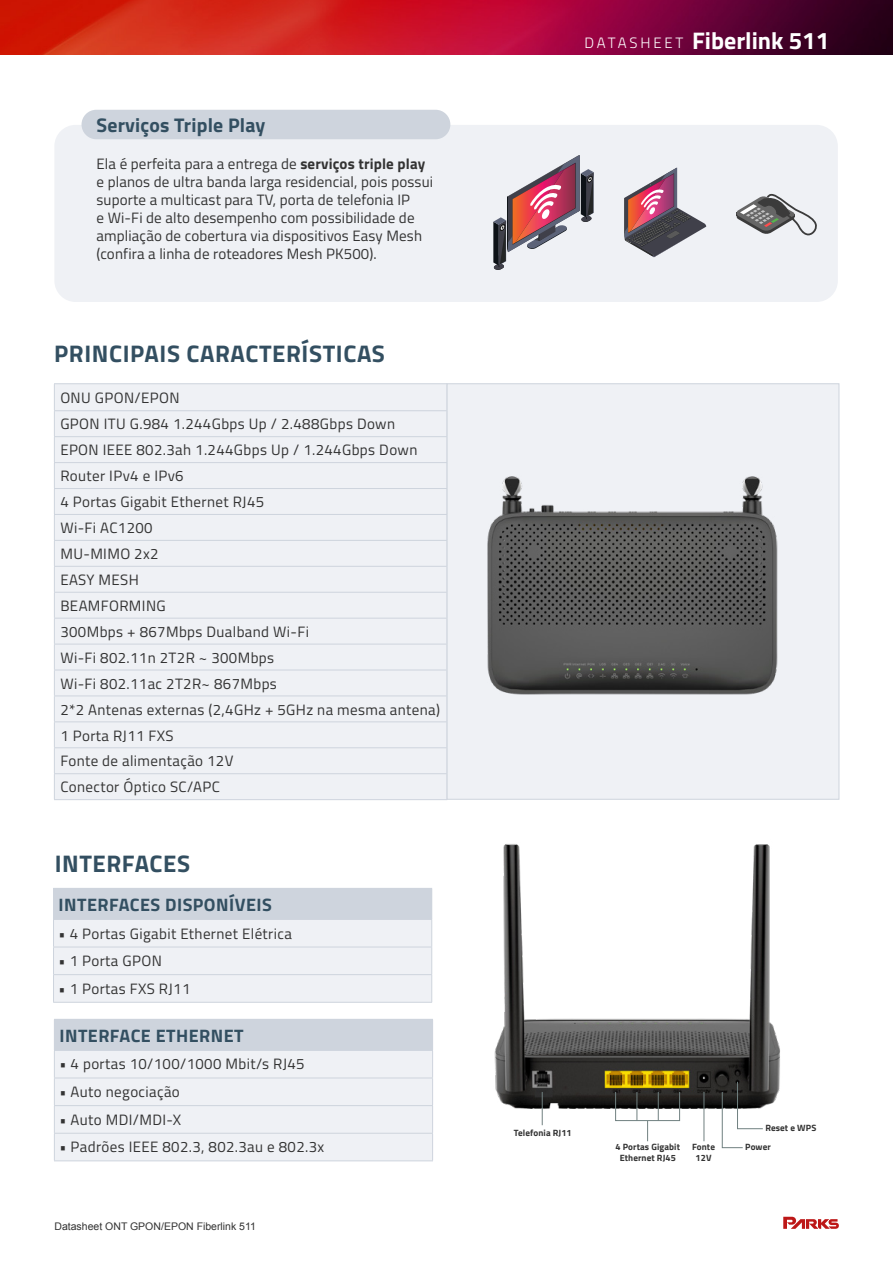
<style>
.page{position:relative;width:893px;height:1263px;background:#fff}
.page>*{position:absolute;margin:0;border:0;box-sizing:border-box;transform-origin:0 0}
.t1{font:700 24px "Titillium Web";letter-spacing:.025em;color:#334f61}
.t2{font:700 24px "Titillium Web";color:#fff}
.t3{font:700 19.8px "Titillium Web";letter-spacing:.01em;color:#334f61}
.t4{font:700 18px "Titillium Web";letter-spacing:.025em;color:#334f61}
.t5{font:15px/26px "Titillium Web";letter-spacing:.025em;color:#333}
.t6{font:10.5px "Arial";color:#333}
.t7{font:700 9.15px/10.6px "Titillium Web";letter-spacing:.01em;color:#333;text-align:center}
.s1{font-weight:700}
.s2{font-weight:300;font-size:15px}
</style>
<div class="page">
<svg style="left:783px;top:1217px;width:56px;height:12px"></svg>
<div style="left:54px;top:125px;width:784px;height:177px;background:#eff1f5;border-radius:21px"></div>
<div style="left:446px;top:383px;width:393px;height:417px;background:#eff1f5;border:1px solid #ced4dd"></div>
<img style="left:0;top:0;width:893px;height:54px">
<hr style="left:54px;top:383px;width:393px;height:1px;background:#ced4dd">
<div style="left:54px;top:384px;width:393px;height:415px;background:#eff1f5"></div>
<hr style="left:54px;top:799px;width:393px;height:1px;background:#ced4dd">
<div style="left:54px;top:888px;width:378px;height:31px;background:#ced4dd"></div>
<hr style="left:53px;top:888px;width:379px;height:1px;background:#ced4dd">
<hr style="left:53px;top:889px;width:1px;height:30px;background:#ced4dd">
<div style="left:53px;top:919px;width:379px;height:83px;background:#eff1f5"></div>
<hr style="left:53px;top:1002px;width:379px;height:1px;background:#ced4dd">
<div style="left:54px;top:1019px;width:379px;height:31px;background:#ced4dd"></div>
<div style="left:54px;top:1050px;width:379px;height:110px;background:#eff1f5"></div>
<hr style="left:54px;top:1160px;width:379px;height:1px;background:#ced4dd">
<img style="left:494px;top:844px;width:286px;height:269px">
<hr style="left:542px;top:1092px;width:1px;height:33px;background:#708080">
<svg style="left:647px;top:1121px;width:1px;height:20px"></svg>
<svg style="left:658px;top:1093px;width:1px;height:26px"></svg>
<svg style="left:637px;top:1093px;width:1px;height:26px"></svg>
<div style="left:615px;top:1091px;width:65px;height:30px;border:1px solid #708080"></div>
<hr style="left:704px;top:1092px;width:1px;height:49px;background:#708080">
<svg style="left:721px;top:1081px;width:43px;height:67px"></svg>
<img style="left:487px;top:476px;width:291px;height:219px">
<svg style="left:624px;top:168px;width:82px;height:89px"></svg>
<svg style="left:736px;top:193px;width:81px;height:42px"></svg>
<div style="left:82px;top:110px;width:368px;height:29px;background:#ced4dd;border-radius:15px"></div>
<svg style="left:493px;top:155px;width:101px;height:115px"></svg>
<h2 class="t3" style="left:97px;top:110px;width:170px">Serviços Triple Play</h2>
<p class="t5" style="left:97px;top:154px;width:338px;line-height:18px">Ela é perfeita para a entrega de <span class="s1">serviços triple play </span>e planos de ultra banda larga residencial, pois possui suporte a multicast para TV, porta de telefonia IP<br>e Wi-Fi de alto desempenho com possibilidade de ampliação de cobertura via dispositivos Easy Mesh (confira a linha de roteadores Mesh PK500).</p>
<h1 class="t1" style="left:54px;top:335px;width:332px">PRINCIPAIS CARACTERÍSTICAS</h1>
<p class="t5" style="left:60px;top:384px;width:381px">ONU GPON/EPON<br>GPON ITU G.984 1.244Gbps Up / 2.488Gbps Down<br>EPON IEEE 802.3ah 1.244Gbps Up / 1.244Gbps Down<br>Router IPv4 e IPv6<br>4 Portas Gigabit Ethernet RJ45<br>Wi-Fi AC1200<br>MU-MIMO 2x2<br>EASY MESH<br>BEAMFORMING<br>300Mbps + 867Mbps Dualband Wi-Fi<br>Wi-Fi 802.11n 2T2R ~ 300Mbps<br>Wi-Fi 802.11ac 2T2R~ 867Mbps<br>2*2 Antenas externas (2,4GHz + 5GHz na mesma antena)<br>1 Porta RJ11 FXS<br>Fonte de alimentação 12V<br>Conector Óptico SC/APC</p>
<h1 class="t1" style="left:55px;top:845px;width:137px">INTERFACES</h1>
<p class="t4" style="left:59px;top:891px;width:215px">INTERFACES DISPONÍVEIS</p>
<p class="t5" style="left:59px;top:919px;width:235px">• 4 Portas Gigabit Ethernet Elétrica</p>
<p class="t5" style="left:59px;top:947px;width:105px">• 1 Porta GPON</p>
<p class="t5" style="left:59px;top:975px;width:133px">• 1 Portas FXS RJ11</p>
<p class="t4" style="left:59px;top:1022px;width:186px">INTERFACE ETHERNET</p>
<p class="t5" style="left:59px;top:1050px;width:247px">• 4 portas 10/100/1000 Mbit/s RJ45</p>
<p class="t5" style="left:59px;top:1078px;width:122px">• Auto negociação</p>
<p class="t5" style="left:59px;top:1106px;width:123px">• Auto MDI/MDI-X</p>
<p class="t5" style="left:59px;top:1133px;width:266px">• Padrões IEEE 802.3, 802.3au e 802.3x</p>
<p class="t6" style="left:54px;top:1220px;width:203px">Datasheet ONT GPON/EPON Fiberlink 511</p>
<h1 class="t2" style="left:584px;top:22px;width:246px"><span class="s2">D ATA S H E E T</span> Fiberlink 511</h1>
<p class="t7" style="left:514px;top:1126px;width:59px">Telefonia RJ11</p>
<p class="t7" style="left:765px;top:1122px;width:52px">Reset e WPS</p>
<p class="t7" style="left:615px;top:1141px;width:66px">4 Portas Gigabit</p>
<p class="t7" style="left:745px;top:1141px;width:27px">Power</p>
<p class="t7" style="left:620px;top:1152px;width:58px">Ethernet RJ45</p>
<p class="t7" style="left:692px;top:1141px;width:24px">Fonte<br>12V</p>
</div>
